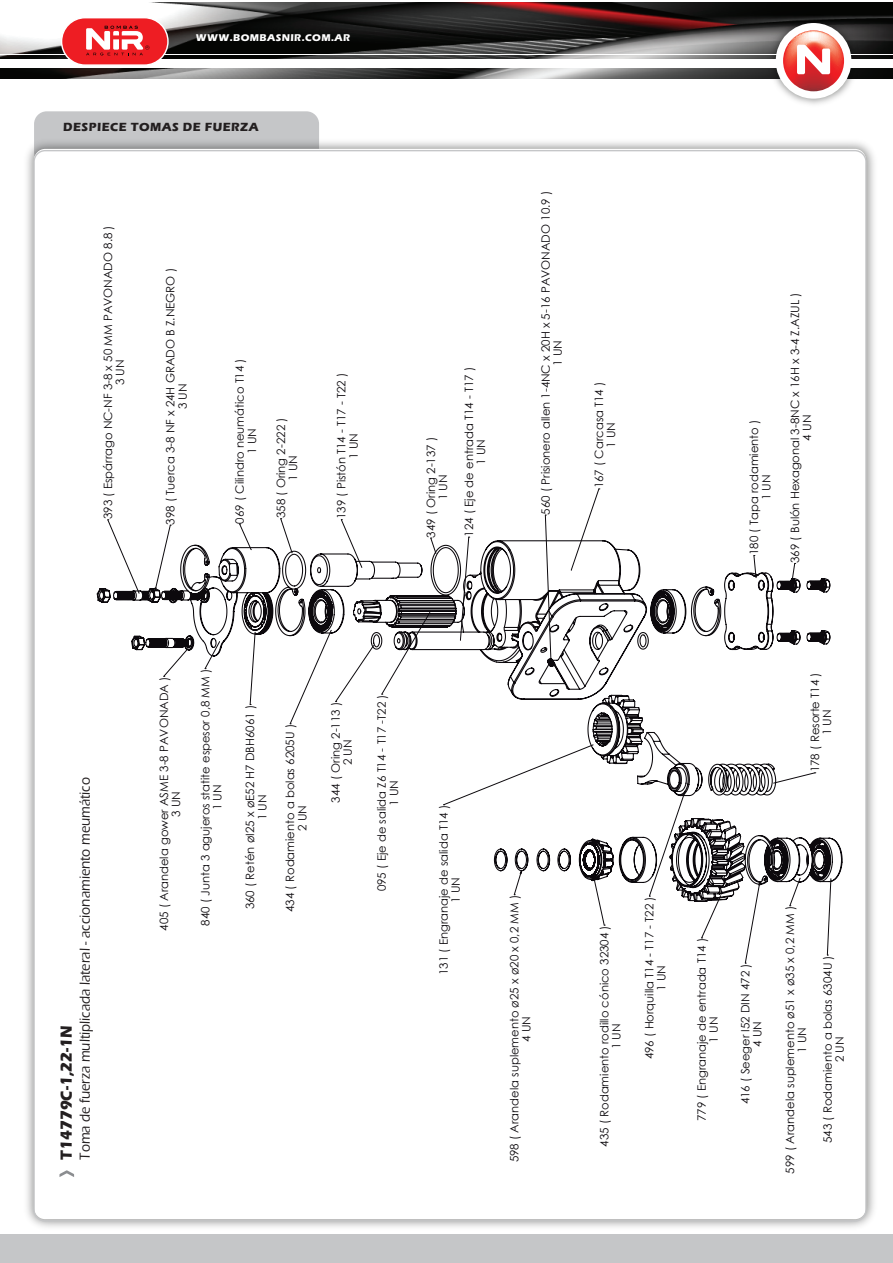
<style>
.page{position:relative;width:893px;height:1263px;background:#fff}
.page>*{position:absolute;margin:0;border:0;box-sizing:border-box;transform-origin:0 0}
.t1{font:700 16.5px "Eras ITC";color:#231f20;scale:.92 1}
.t2{font:500 14.85px "Eras ITC";color:#231f20;scale:.92 1}
.t3{font:700 12.15px "Eras ITC";letter-spacing:.04em;color:#231f20}
.t4{font:11.55px/12.1px "Century Gothic";color:#0c090d;text-align:center}
.t5{font:700 10.05px "Eras ITC";letter-spacing:.04em;color:#fff}
</style>
<div class="page">
<div style="left:34px;top:111px;width:285px;height:54px;background:#c5c6c8;border-radius:13px"></div>
<img style="left:27px;top:140px;width:847px;height:1087px">
<div style="left:34px;top:149px;width:832px;height:1070px;background:#fff;border-radius:11px"></div>
<div style="left:0;top:1234px;width:893px;height:29px;background:#c5c6c8"></div>
<img style="left:0;top:3px;width:893px;height:76px">
<img style="left:764px;top:11px;width:99px;height:94px">
<div style="left:776px;top:23px;width:75px;height:76px;background:#fff;border-radius:50%"></div>
<hr style="left:0;top:54px;width:893px;height:1px;background:#fff">
<div style="left:0;top:59px;width:893px;height:8px;background:#fff"></div>
<svg style="left:783px;top:30px;width:61px;height:61px"></svg>
<svg style="left:61px;top:17px;width:108px;height:48px"></svg>
<svg style="left:59px;top:1170px;width:15px;height:7px"></svg>
<svg style="left:96px;top:540px;width:747px;height:362px"></svg>
<p class="t5" style="left:196px;top:32px;width:156px">WWW.BOMBASNIR.COM.AR</p>
<p class="t3" style="left:63px;top:120px;width:197px">DESPIECE TOMAS DE FUERZA</p>
<p class="t4" style="left:102px;top:519px;width:295px;rotate:-90deg">393 ( Espárrago NC-NF 3-8 x 50 MM PAVONADO 8.8 )<br>3 UN</p>
<p class="t4" style="left:164px;top:525px;width:258px;rotate:-90deg">398 ( Tuerca 3-8 NF x 24H GRADO B Z.NEGRO )<br>3 UN</p>
<p class="t4" style="left:234px;top:524px;width:167px;rotate:-90deg">069 ( Cilindro neumático T14 )<br>1 UN</p>
<p class="t4" style="left:275px;top:518px;width:102px;rotate:-90deg">358 ( Oring 2-222 )<br>1 UN</p>
<p class="t4" style="left:335px;top:519px;width:148px;rotate:-90deg">139 ( Pistón T14 - T17 - T22 )<br>1 UN</p>
<p class="t4" style="left:425px;top:537px;width:102px;rotate:-90deg">349 ( Oring 2-137 )<br>1 UN</p>
<p class="t4" style="left:463px;top:537px;width:171px;rotate:-90deg">124 ( Eje de entrada T14 - T17 )<br>1 UN</p>
<p class="t4" style="left:539px;top:515px;width:325px;rotate:-90deg">560 ( Prisionero allen 1-4NC x 20H x 5-16 PAVONADO 10.9 )<br>1 UN</p>
<p class="t4" style="left:593px;top:488px;width:108px;rotate:-90deg">167 ( Carcasa T14 )<br>1 UN</p>
<p class="t4" style="left:748px;top:555px;width:137px;rotate:-90deg">180 ( Tapa rodamiento )<br>1 UN</p>
<p class="t4" style="left:789px;top:563px;width:272px;rotate:-90deg">369 ( Bulón Hexagonal 3-8NC x 16H x 3-4 Z.AZUL )<br>4 UN</p>
<p class="t2" style="left:77px;top:1159px;width:417px;rotate:-90deg">Toma de fuerza multiplicada lateral - accionamiento meumático</p>
<h1 class="t1" style="left:57px;top:1159px;width:147px;rotate:-90deg">T14779C-1,22-1N</h1>
<p class="t4" style="left:158px;top:931px;width:256px;rotate:-90deg">405 ( Arandela gower ASME 3-8 PAVONADA )<br>3 UN</p>
<p class="t4" style="left:199px;top:925px;width:258px;rotate:-90deg">840 ( Junta 3 agujeros statite espesor 0,8 MM )<br>1 UN</p>
<p class="t4" style="left:244px;top:909px;width:206px;rotate:-90deg">360 ( Retén øI25 x øE52 H7 DBH6061 )<br>1 UN</p>
<p class="t4" style="left:284px;top:912px;width:189px;rotate:-90deg">434 ( Rodamiento a bolas 6205U )<br>2 UN</p>
<p class="t4" style="left:329px;top:803px;width:102px;rotate:-90deg">344 ( Oring 2-113 )<br>2 UN</p>
<p class="t4" style="left:376px;top:891px;width:198px;rotate:-90deg">095 ( Eje de salida Z6 T14 - T17 -T22 )<br>1 UN</p>
<p class="t4" style="left:437px;top:975px;width:172px;rotate:-90deg">131 ( Engranaje de salida T14 )<br>1 UN</p>
<p class="t4" style="left:508px;top:1162px;width:269px;rotate:-90deg">598 ( Arandela suplemento ø25 x ø20 x 0,2 MM )<br>4 UN</p>
<p class="t4" style="left:809px;top:772px;width:101px;rotate:-90deg">178 ( Resorte T14 )<br>1 UN</p>
<p class="t4" style="left:598px;top:1147px;width:223px;rotate:-90deg">435 ( Rodamiento rodillo cónico 32304 )<br>1 UN</p>
<p class="t4" style="left:643px;top:1059px;width:164px;rotate:-90deg">496 ( Horquilla T14 - T17 - T22 )<br>1 UN</p>
<p class="t4" style="left:695px;top:1121px;width:184px;rotate:-90deg">779 ( Engranaje de entrada T14 )<br>1 UN</p>
<p class="t4" style="left:739px;top:1104px;width:142px;rotate:-90deg">416 ( Seeger I52 DIN 472 )<br>4 UN</p>
<p class="t4" style="left:784px;top:1173px;width:269px;rotate:-90deg">599 ( Arandela suplemento ø51 x ø35 x 0,2 MM )<br>1 UN</p>
<p class="t4" style="left:821px;top:1143px;width:189px;rotate:-90deg">543 ( Rodamiento a bolas 6304U )<br>2 UN</p>
</div>
